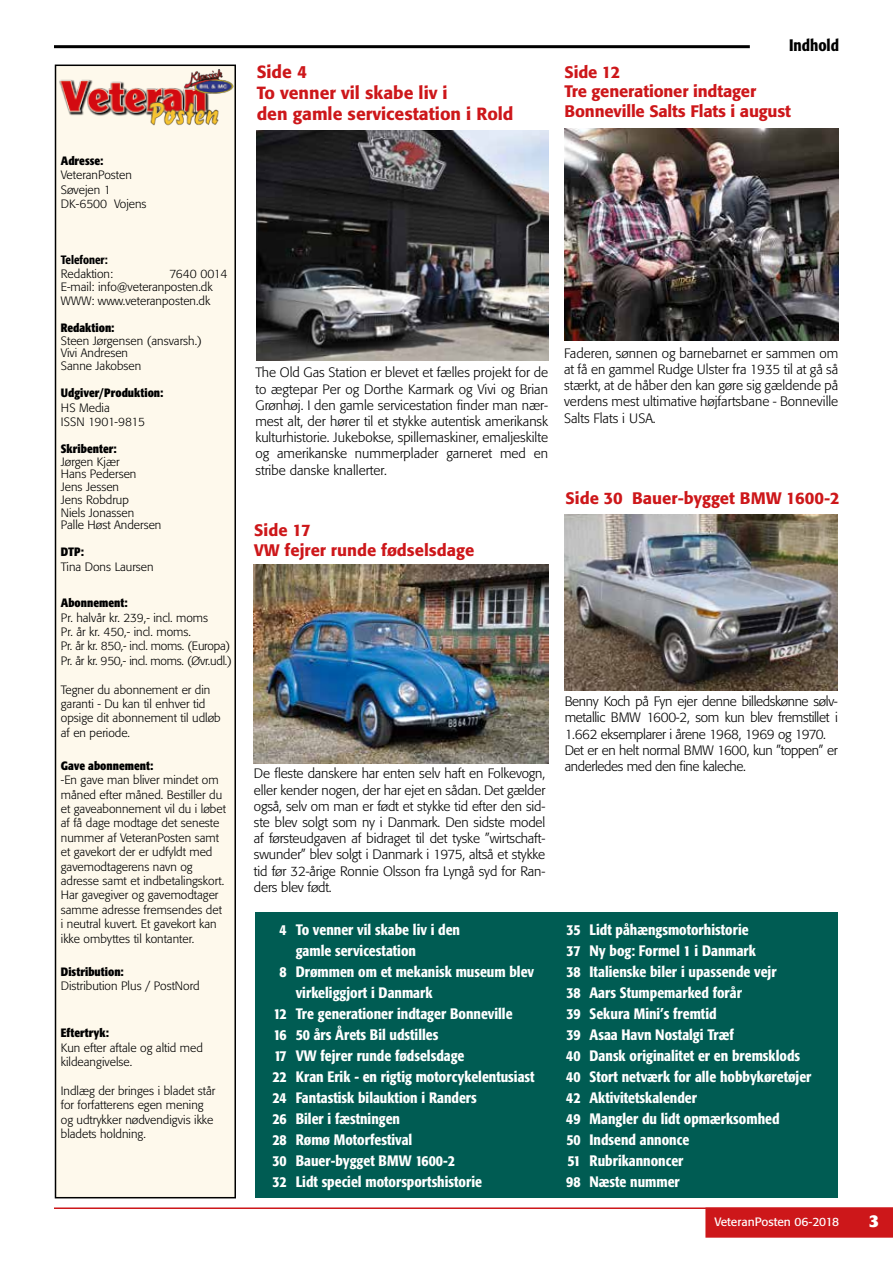
<style>
.page{position:relative;width:893px;height:1263px;background:#fff}
.page>*{position:absolute;margin:0;border:0;box-sizing:border-box;transform-origin:0 0}
.t1{font:18px "Clearface Gothic Extra Bold DTC";color:#fff}
.t2{font:500 17.4px/21px "Formata";color:#cd171a}
.t3{font:500 16.5px/19.8px "Formata";letter-spacing:-.01em;color:#cd171a}
.t4{font:500 condensed 16.5px "Formata";color:#000}
.t5{font:500 condensed 15px/21px "Formata";color:#fff}
.t6{font:300 13.5px/16.2px "Formata";letter-spacing:-.025em;color:#000;text-align:justify}
.t7{font:300 12px/14.4px "Formata";color:#000}
.t8{font:300 12px/14.4px "Formata";letter-spacing:-.02em;color:#000}
.t9{font:700 condensed 12px "Formata";color:#000}
.t10{font:12px "Formata";color:#fff}
.t11{font:500 condensed 12px "Formata";color:#000}
</style>
<div class="page">
<div style="left:705px;top:1209px;width:188px;height:29px;background:#cd171a"></div>
<hr style="left:54px;top:1207px;width:839px;height:2px;background:#cd171a">
<hr style="left:54px;top:45px;width:696px;height:3px;background:#000">
<div style="left:56px;top:65px;width:179px;height:1133px;background:#fef9ec"></div>
<div style="left:55px;top:65px;width:181px;height:1133px;border:2px solid #000"></div>
<img style="left:57px;top:70px;width:177px;height:56px">
<div style="left:255px;top:912px;width:583px;height:286px;background:#005c53"></div>
<img style="left:257px;top:130px;width:291px;height:230px">
<img style="left:564px;top:128px;width:274px;height:213px">
<img style="left:253px;top:565px;width:295px;height:198px">
<img style="left:565px;top:514px;width:273px;height:177px">
<p class="t9" style="left:61px;top:153px;width:44px">Adresse:</p>
<p class="t7" style="left:61px;top:168px;width:87px">VeteranPosten<br>Søvejen 1<br>DK-6500 Vojens</p>
<p class="t11" style="left:61px;top:253px;width:49px">Telefoner:</p>
<p class="t7" style="left:61px;top:267px;width:54px">Redaktion:</p>
<p class="t7" style="left:61px;top:267px;width:168px;line-height:13.5px;text-indent:109px">7640 0014<br>E-mail: info@veteranposten.dk<br>WWW: www.veteranposten.dk</p>
<p class="t9" style="left:61px;top:320px;width:55px">Redaktion:</p>
<p class="t7" style="left:61px;top:334px;width:143px;line-height:12.8px">Steen Jørgensen (ansvarsh.)<br>Vivi Andresen<br>Sanne Jakobsen</p>
<p class="t9" style="left:61px;top:385px;width:104px">Udgiver/Produktion:</p>
<p class="t7" style="left:61px;top:400px;width:86px">HS Media<br>ISSN 1901-9815</p>
<p class="t9" style="left:61px;top:441px;width:58px">Skribenter:</p>
<p class="t7" style="left:61px;top:455px;width:102px;line-height:12.8px">Jørgen Kjær<br>Hans Pedersen<br>Jens Jessen<br>Jens Robdrup<br>Niels Jonassen<br>Palle Høst Andersen</p>
<p class="t9" style="left:61px;top:545px;width:25px">DTP:</p>
<p class="t7" style="left:61px;top:560px;width:94px">Tina Dons Laursen</p>
<p class="t9" style="left:61px;top:595px;width:68px">Abonnement:</p>
<p class="t8" style="left:61px;top:610px;width:173px">Pr. halvår kr. 239,- incl. moms<br>Pr. år kr. 450,- incl. moms.<br>Pr. år kr. 850,- incl. moms. (Europa)<br>Pr. år kr. 950,- incl. moms. (Øvr.udl.)</p>
<p class="t7" style="left:61px;top:682px;width:161px">Tegner du abonnement er din garanti - Du kan til enhver tid opsige dit abonnement til udløb af en periode.</p>
<p class="t9" style="left:61px;top:758px;width:94px">Gave abonnement:</p>
<p class="t7" style="left:61px;top:773px;width:167px">-En gave man bliver mindet om måned efter måned. Bestiller du et gaveabonnement vil du i løbet af få dage modtage det seneste nummer af VeteranPosten samt et gavekort der er udfyldt med gavemodtagerens navn og adresse samt et indbetalingskort.<br>Har gavegiver og gavemodtager samme adresse fremsendes det i neutral kuvert. Et gavekort kan ikke ombyttes til kontanter.</p>
<p class="t9" style="left:61px;top:964px;width:65px">Distribution:</p>
<p class="t7" style="left:61px;top:979px;width:140px">Distribution Plus / PostNord</p>
<p class="t9" style="left:61px;top:1026px;width:50px">Eftertryk:</p>
<p class="t7" style="left:61px;top:1040px;width:144px">Kun efter aftale og altid med kildeangivelse.</p>
<p class="t7" style="left:61px;top:1084px;width:156px">Indlæg der bringes i bladet står for forfatterens egen mening og udtrykker nødvendigvis ikke bladets holdning.</p>
<p class="t2" style="left:257px;top:62px;width:258px">Side 4<br>To venner vil skabe liv i<br>den gamle servicestation i Rold</p>
<p class="t4" style="left:789px;top:35px;width:51px">Indhold</p>
<p class="t3" style="left:565px;top:62px;width:228px">Side 12<br>Tre generationer indtager<br>Bonneville Salts Flats i august</p>
<p class="t6" style="left:255px;top:365px;width:294px">The Old Gas Station er blevet et fælles projekt for de to ægtepar Per og Dorthe Karmark og Vivi og Brian Grønhøj. I den gamle servicestation finder man nær&shy;mest alt, der hører til et stykke autentisk amerikansk kulturhistorie. Jukebokse, spillemaskiner, emaljeskilte og amerikanske nummerplader garneret med en stribe danske knallerter.</p>
<p class="t3" style="left:254px;top:520px;width:221px">Side 17<br>VW fejrer runde fødselsdage</p>
<p class="t6" style="left:564px;top:345px;width:276px">Faderen, sønnen og barnebarnet er sammen om at få en gammel Rudge Ulster fra 1935 til at gå så stærkt, at de håber den kan gøre sig gældende på verdens mest ultimative højfartsbane - Bonneville Salts Flats i USA.</p>
<p class="t3" style="left:566px;top:488px;width:276px">Side 30 Bauer-bygget BMW 1600-2</p>
<p class="t6" style="left:254px;top:766px;width:293px">De fleste danskere har enten selv haft en Folkevogn, eller kender nogen, der har ejet en sådan. Det gælder også, selv om man er født et stykke tid efter den sid&shy;ste blev solgt som ny i Danmark. Den sidste model af førsteudgaven af bidraget til det tyske ”wirtschaft&shy;swunder” blev solgt i Danmark i 1975, altså et stykke tid før 32-årige Ronnie Olsson fra Lyngå syd for Ran&shy;ders blev født.</p>
<p class="t5" style="left:280px;top:919px;width:182px">4 To venner vil skabe liv i den</p>
<p class="t5" style="left:296px;top:940px;width:122px">gamle servicestation</p>
<p class="t5" style="left:280px;top:961px;width:256px">8 Drømmen om et mekanisk museum blev</p>
<p class="t5" style="left:296px;top:982px;width:138px">virkeliggjort i Danmark</p>
<p class="t5" style="left:273px;top:1003px;width:241px">12 Tre generationer indtager Bonneville</p>
<p class="t5" style="left:273px;top:1024px;width:166px">16 50 års Årets Bil udstilles</p>
<p class="t5" style="left:274px;top:1045px;width:192px">17 VW fejrer runde fødselsdage</p>
<p class="t5" style="left:272px;top:1066px;width:264px">22 Kran Erik - en rigtig motorcykelentusiast</p>
<p class="t5" style="left:272px;top:1087px;width:206px">24 Fantastisk bilauktion i Randers</p>
<p class="t5" style="left:272px;top:1108px;width:129px">26 Biler i fæstningen</p>
<p class="t5" style="left:272px;top:1129px;width:141px">28 Rømø Motorfestival</p>
<p class="t5" style="left:272px;top:1150px;width:184px">30 Bauer-bygget BMW 1600-2</p>
<p class="t5" style="left:272px;top:1171px;width:211px">32 Lidt speciel motorsportshistorie</p>
<p class="t6" style="left:565px;top:693px;width:275px;text-align:left">Benny Koch på Fyn ejer denne billedskønne sølv&shy;metallic BMW 1600-2, som kun blev fremstillet i 1.662 eksemplarer i årene 1968, 1969 og 1970.<br>Det er en helt normal BMW 1600, kun ”toppen” er anderledes med den fine kaleche.</p>
<p class="t5" style="left:566px;top:919px;width:247px">35 Lidt påhængsmotorhistorie<br>37 Ny bog: Formel 1 i Danmark<br>38 Italienske biler i upassende vejr<br>38 Aars Stumpemarked forår<br>39 Sekura Mini’s fremtid<br>39 Asaa Havn Nostalgi Træf<br>40 Dansk originalitet er en bremsklods<br>40 Stort netværk for alle hobbykøretøjer<br>42 Aktivitetskalender<br>49 Mangler du lidt opmærksomhed<br>50 Indsend annonce<br>51 Rubrikannoncer<br>98 Næste nummer</p>
<p class="t10" style="left:714px;top:1214px;width:126px">VeteranPosten 06-2018</p>
<h1 class="t1" style="left:869px;top:1211px;width:12px">3</h1>
</div>
